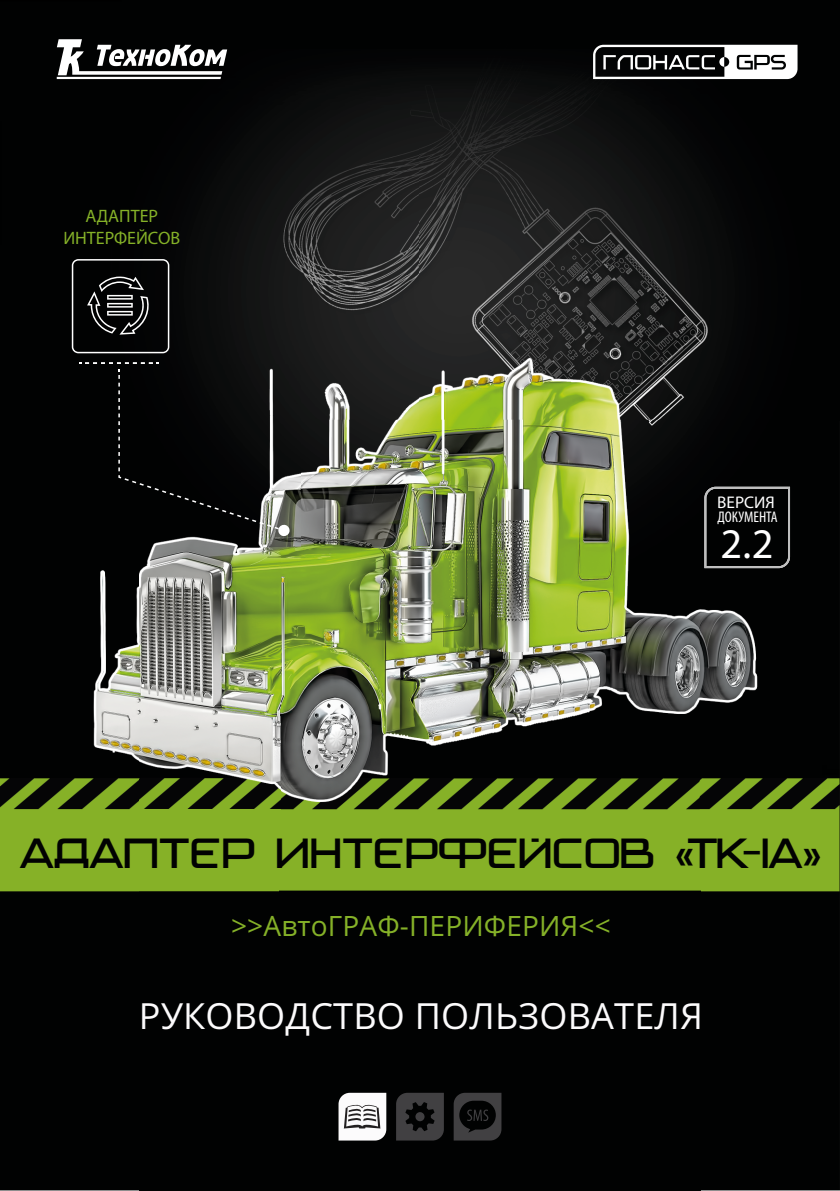
<style>
.page{position:relative;width:840px;height:1191px;background:#fff}
.page>*{position:absolute;margin:0;border:0;box-sizing:border-box;transform-origin:0 0}
.t1{font:300 46px "Trade Marker Pro";letter-spacing:-.01em;color:#010202}
.t2{font:42.4px "Myriad Pro";color:#fff}
.t3{font:36px "Open Sans";letter-spacing:.005em;color:#fcfbfc}
.t4{font:28px "Open Sans";letter-spacing:.005em;color:#85b128}
.t5{font:18px/21.6px "Myriad Pro";color:#85b128;text-align:center}
.t6{font:16.8px "Myriad Pro";color:#fff}
.t7{font:condensed 15.4px "Myriad Pro";color:#fff}
</style>
<div class="page">
<img style="left:0;top:0;width:839px;height:420px">
<img style="left:0;top:420px;width:139px;height:770px">
<img style="left:280px;top:420px;width:559px;height:770px">
<img style="left:139px;top:547px;width:141px;height:643px">
<svg style="left:453px;top:1092px;width:48px;height:48px;background:#272728"></svg>
<svg style="left:338px;top:1092px;width:48px;height:48px"></svg>
<svg style="left:396px;top:1092px;width:47px;height:48px;background:#313032"></svg>
<img style="left:113px;top:364px;width:187px;height:183px">
<svg style="left:79px;top:362px;width:211px;height:175px;background:#0f1010"></svg>
<svg style="left:72px;top:259px;width:97px;height:94px;background:#232424"></svg>
<img style="left:704px;top:487px;width:85px;height:81px">
<svg style="left:57px;top:39px;width:170px;height:40px"></svg>
<svg style="left:592px;top:45px;width:205px;height:34px"></svg>
<p class="t5" style="left:63px;top:205px;width:118px">АДАПТЕР<br>ИНТЕРФЕЙСОВ</p>
<p class="t6" style="left:716px;top:492px;width:59px">ВЕРСИЯ</p>
<p class="t7" style="left:717px;top:507px;width:62px">ДОКУМЕНТА</p>
<p class="t2" style="left:720px;top:517px;width:55px">2.2</p>
<p class="t1" style="left:20px;top:827px;width:803px">АДАПТЕР ИНТЕРФЕЙСОВ «TK-IA»</p>
<p class="t4" style="left:231px;top:906px;width:381px">&gt;&gt;АвтоГРАФ-ПЕРИФЕРИЯ&lt;&lt;</p>
<p class="t3" style="left:139px;top:991px;width:565px">РУКОВОДСТВО ПОЛЬЗОВАТЕЛЯ</p>
</div>
